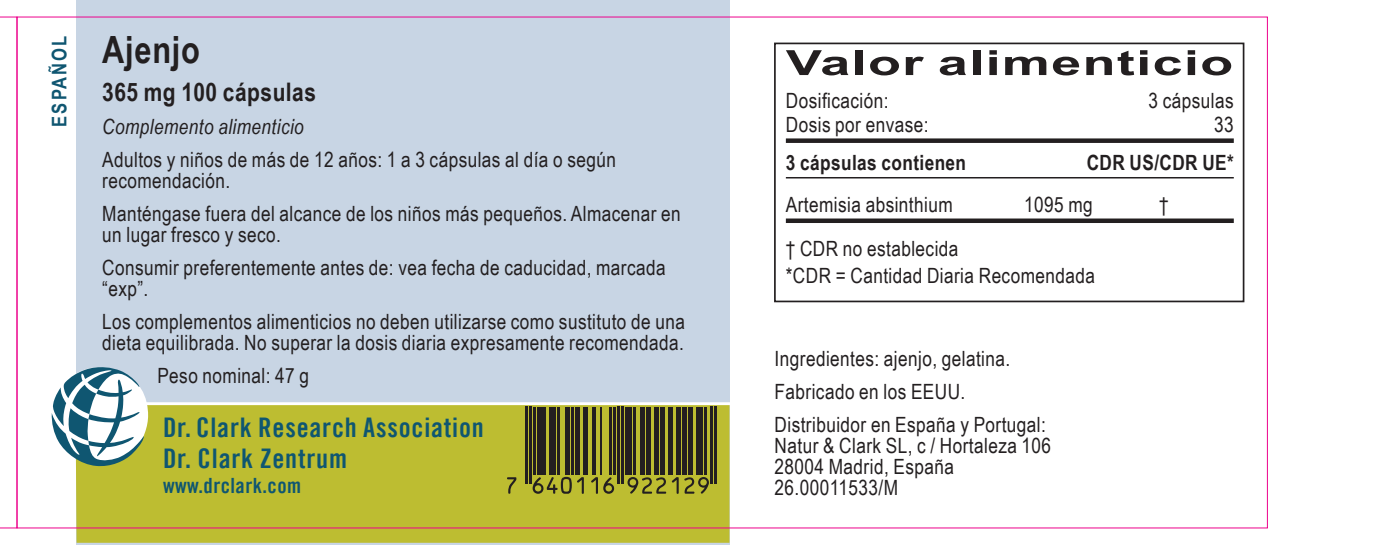
<style>
.page{position:relative;width:1395px;height:545px;background:#fff}
.page>*{position:absolute;margin:0;border:0;box-sizing:border-box;transform-origin:0 0}
.t1{font:700 37.5px "Arial Narrow";letter-spacing:.02em;color:#231f20}
.t2{font:700 34.8px "Arial Narrow";letter-spacing:.02em;color:#231f20;scale:1.9 1}
.t3{font:27px/31.2px "Trade Gothic LT Bold Cond Twenty";letter-spacing:.03em;color:#0f5671}
.t4{font:700 25.5px "Arial Narrow";letter-spacing:.02em;color:#231f20}
.t5{font:21px/21px "Arial Narrow";letter-spacing:.02em;color:#231f20}
.t6{font:700 21px "Arial Narrow";letter-spacing:.02em;color:#231f20}
.t7{font:italic 21px "Arial Narrow";letter-spacing:.02em;color:#231f20}
.t8{font:21px "Trade Gothic LT Bold Cond Twenty";letter-spacing:.02em;color:#0f5671}
.t9{font:700 20.1px "Arial Narrow";letter-spacing:.1em;color:#0f5671}
</style>
<div class="page">
<div style="left:76px;top:0;width:653px;height:544px;background:#c8d5e4"></div>
<div style="left:786px;top:138px;width:447px;height:5px;background:#231f20"></div>
<hr style="left:786px;top:177px;width:447px;height:1px;background:#231f20">
<div style="left:786px;top:218px;width:447px;height:5px;background:#231f20"></div>
<div style="left:774px;top:43px;width:470px;height:259px;border:2px solid #231f20"></div>
<svg style="left:73px;top:400px;width:661px;height:144px;background:#b9b73b"></svg>
<svg style="left:51px;top:367px;width:98px;height:100px"></svg>
<svg style="left:507px;top:477px;width:9px;height:16px"></svg>
<hr style="left:525px;top:406px;width:2px;height:78px;background:#231f20">
<hr style="left:529px;top:406px;width:2px;height:78px;background:#231f20">
<hr style="left:533px;top:406px;width:2px;height:68px;background:#231f20">
<div style="left:537px;top:406px;width:8px;height:68px;background:#231f20"></div>
<div style="left:549px;top:406px;width:6px;height:68px;background:#231f20"></div>
<hr style="left:557px;top:406px;width:2px;height:68px;background:#231f20">
<hr style="left:565px;top:406px;width:4px;height:68px;background:#231f20">
<hr style="left:571px;top:406px;width:2px;height:68px;background:#231f20">
<svg style="left:533px;top:476px;width:51px;height:17px"></svg>
<hr style="left:575px;top:406px;width:4px;height:68px;background:#231f20">
<hr style="left:583px;top:406px;width:4px;height:68px;background:#231f20">
<hr style="left:592px;top:406px;width:3px;height:68px;background:#231f20">
<hr style="left:600px;top:406px;width:2px;height:68px;background:#231f20">
<svg style="left:591px;top:477px;width:23px;height:16px"></svg>
<hr style="left:610px;top:406px;width:2px;height:68px;background:#231f20">
<hr style="left:614px;top:406px;width:2px;height:68px;background:#231f20">
<hr style="left:618px;top:406px;width:2px;height:78px;background:#231f20">
<hr style="left:622px;top:406px;width:2px;height:78px;background:#231f20">
<div style="left:626px;top:406px;width:6px;height:68px;background:#231f20"></div>
<hr style="left:634px;top:406px;width:2px;height:68px;background:#231f20">
<hr style="left:640px;top:406px;width:4px;height:68px;background:#231f20">
<hr style="left:646px;top:406px;width:4px;height:68px;background:#231f20">
<svg style="left:627px;top:476px;width:39px;height:17px"></svg>
<hr style="left:654px;top:406px;width:4px;height:68px;background:#231f20">
<hr style="left:660px;top:406px;width:4px;height:68px;background:#231f20">
<hr style="left:668px;top:406px;width:4px;height:68px;background:#231f20">
<hr style="left:676px;top:406px;width:4px;height:68px;background:#231f20">
<hr style="left:682px;top:406px;width:4px;height:68px;background:#231f20">
<hr style="left:688px;top:406px;width:4px;height:68px;background:#231f20">
<svg style="left:672px;top:476px;width:37px;height:17px"></svg>
<div style="left:696px;top:406px;width:6px;height:68px;background:#231f20"></div>
<hr style="left:704px;top:406px;width:2px;height:68px;background:#231f20">
<hr style="left:710px;top:406px;width:2px;height:78px;background:#231f20">
<hr style="left:715px;top:406px;width:2px;height:78px;background:#231f20">
<svg style="left:0;top:17px;width:17px;height:511px"></svg>
<p class="t9" style="left:44px;top:126px;width:92px;rotate:-90deg">ESPAÑOL</p>
<h1 class="t1" style="left:102px;top:22px;width:99px">Ajenjo</h1>
<p class="t4" style="left:102px;top:72px;width:215px">365 mg 100 cápsulas</p>
<p class="t7" style="left:102px;top:111px;width:203px">Complemento alimenticio</p>
<p class="t5" style="left:102px;top:148px;width:515px">Adultos y niños de más de 12 años: 1 a 3 cápsulas al día o según recomendación.</p>
<p class="t5" style="left:102px;top:202px;width:580px">Manténgase fuera del alcance de los niños más pequeños. Almacenar en un lugar fresco y seco.</p>
<p class="t5" style="left:102px;top:256px;width:565px">Consumir preferentemente antes de: vea fecha de caducidad, marcada “exp”.</p>
<p class="t5" style="left:102px;top:309px;width:584px">Los complementos alimenticios no deben utilizarse como sustituto de una dieta equilibrada. No superar la dosis diaria expresamente recomendada.</p>
<p class="t5" style="left:157px;top:363px;width:153px">Peso nominal: 47 g</p>
<p class="t3" style="left:163px;top:411px;width:322px">Dr. Clark Research Association<br>Dr. Clark Zentrum</p>
<p class="t8" style="left:163px;top:472px;width:140px">www.drclark.com</p>
<h2 class="t2" style="left:786px;top:36px;width:237px">Valor alimenticio</h2>
<p class="t5" style="left:786px;top:89px;width:104px">Dosificación:</p>
<p class="t5" style="left:1148px;top:89px;width:87px">3 cápsulas</p>
<p class="t5" style="left:786px;top:113px;width:144px">Dosis por envase:</p>
<p class="t5" style="left:1214px;top:113px;width:21px">33</p>
<p class="t6" style="left:786px;top:147px;width:182px">3 cápsulas contienen</p>
<p class="t6" style="left:1087px;top:147px;width:149px">CDR US/CDR UE*</p>
<p class="t5" style="left:786px;top:193px;width:168px">Artemisia absinthium</p>
<p class="t5" style="left:1024px;top:193px;width:70px">1095 mg</p>
<p class="t5" style="left:1159px;top:193px;width:11px">†</p>
<p class="t5" style="left:786px;top:234px;width:311px;line-height:27px">† CDR no establecida<br>*CDR = Cantidad Diaria Recomendada</p>
<p class="t5" style="left:774px;top:340px;width:273px;line-height:33px">Ingredientes: ajenjo, gelatina.<br>Fabricado en los EEUU.<br>Distribuidor en España y Portugal:</p>
<p class="t5" style="left:774px;top:433px;width:278px">Natur &amp; Clark SL, c / Hortaleza 106<br>28004 Madrid, España<br>26.00011533/M</p>
</div>
